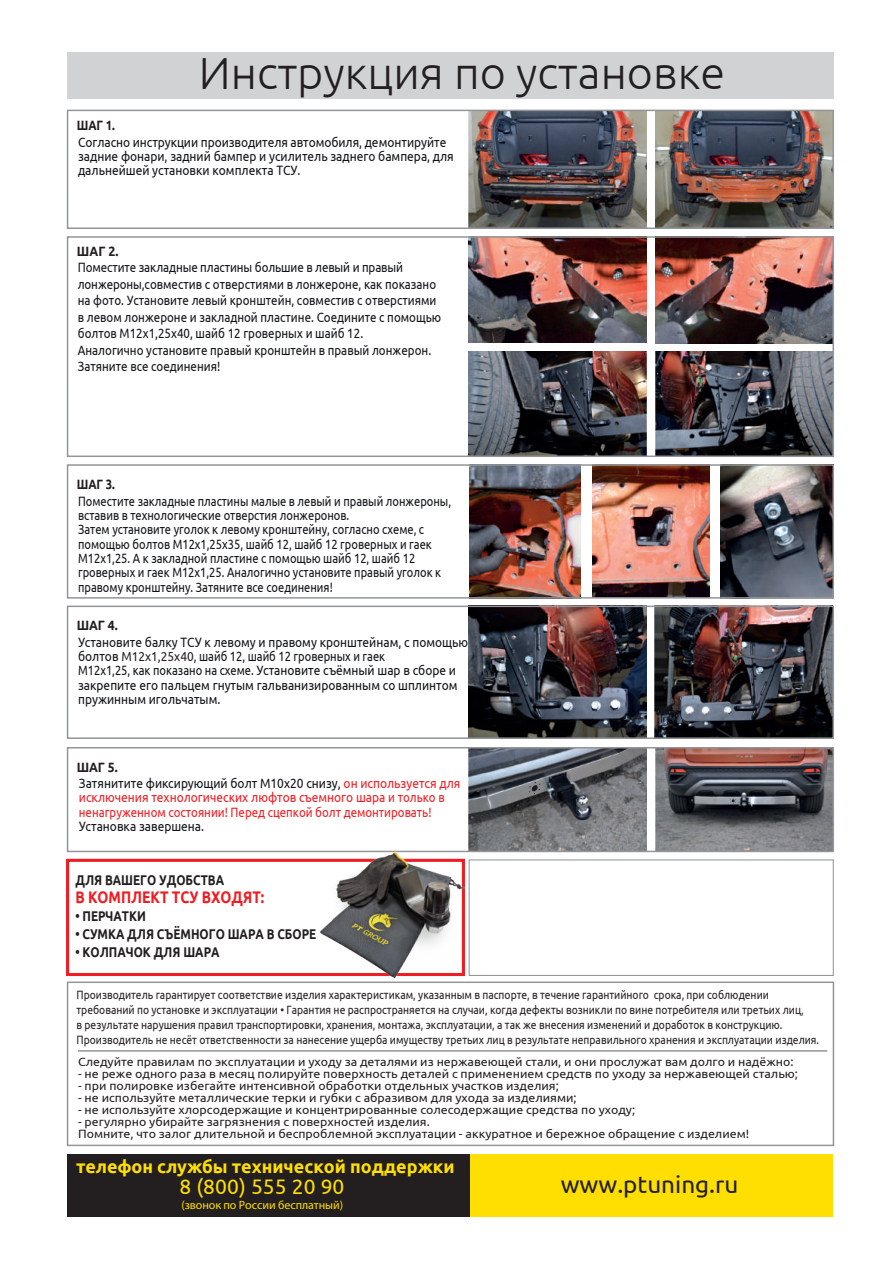
<style>
.page{position:relative;width:893px;height:1263px;background:#fff}
.page>*{position:absolute;margin:0;border:0;box-sizing:border-box;transform-origin:0 0}
.t1{font:300 45px "Ubuntu";color:#231f20}
.t2{font:24.3px "Ubuntu";color:#231f20}
.t3{font:21px "Ubuntu";letter-spacing:.005em;color:#ffdf01}
.t4{font:700 18px "Ubuntu";color:#ffdf01}
.t5{font:700 16.8px "Ubuntu";color:#ee1d23;scale:.83 1}
.t6{font:700 14.1px/18px "Ubuntu";color:#231f20;scale:.83 1}
.t7{font:13.5px/14.4px "Ubuntu";color:#111416;scale:.89 1}
.t8{font:13.5px/14.4px "Ubuntu";color:#111416;scale:.82 1}
.t9{font:13.5px/16.5px "Ubuntu";color:#111416;scale:.86 1}
.t10{font:13.5px/14.4px "Ubuntu";color:#ee1d23;scale:.89 1}
.t11{font:700 13.5px "Ubuntu";letter-spacing:-.01em;color:#231f20;scale:.85 1}
.t12{font:700 13.5px "Ubuntu";letter-spacing:-.01em;color:#231f20;scale:.91 1}
.t13{font:12px/12px "Ubuntu";color:#231f20}
.t14{font:12px/15px "Ubuntu";color:#231f20;scale:.86 1}
.t15{font:12px "Myriad Pro";letter-spacing:-.005em;color:#ffdf01}
.s1{font-size:13.05px;color:#231f20}
.s2{font-weight:700;color:#231f20}
.s3{color:#ee1d23}
</style>
<div class="page">
<img style="left:469px;top:609px;width:178px;height:127px">
<img style="left:654px;top:609px;width:177px;height:127px">
<img style="left:721px;top:467px;width:110px;height:129px">
<img style="left:592px;top:467px;width:117px;height:129px">
<img style="left:469px;top:750px;width:178px;height:99px">
<img style="left:656px;top:750px;width:175px;height:99px">
<img style="left:469px;top:467px;width:112px;height:129px">
<img style="left:656px;top:351px;width:175px;height:103px">
<img style="left:469px;top:351px;width:177px;height:103px">
<img style="left:656px;top:113px;width:175px;height:113px">
<img style="left:469px;top:239px;width:178px;height:104px">
<img style="left:656px;top:239px;width:175px;height:104px">
<img style="left:469px;top:113px;width:178px;height:113px">
<div style="left:67px;top:236px;width:767px;height:221px;border:2px solid #939598"></div>
<div style="left:67px;top:606px;width:767px;height:133px;border:2px solid #939598"></div>
<div style="left:67px;top:110px;width:767px;height:119px;border:2px solid #939598"></div>
<div style="left:67px;top:464px;width:767px;height:135px;border:2px solid #939598"></div>
<div style="left:469px;top:859px;width:365px;height:117px;border:1px solid #939598"></div>
<div style="left:67px;top:747px;width:767px;height:105px;border:2px solid #939598"></div>
<div style="left:67px;top:981px;width:767px;height:165px;border:2px solid #939598"></div>
<div style="left:67px;top:1154px;width:764px;height:63px;background:#231f20"></div>
<div style="left:470px;top:1154px;width:362px;height:63px;background:#ffdf01"></div>
<div style="left:67px;top:53px;width:766px;height:46px;background:#d1d2d4"></div>
<hr style="left:78px;top:1050px;width:749px;height:2px;background:#939598">
<div style="left:66px;top:859px;width:399px;height:117px;border:3px solid #ee1d23"></div>
<img style="left:296px;top:843px;width:191px;height:141px">
<svg style="left:529px;top:782px;width:11px;height:12px"></svg>
<svg style="left:730px;top:798px;width:6px;height:6px"></svg>
<h1 class="t1" style="left:199px;top:46px;width:528px">Инструкция по установке</h1>
<p class="t11" style="left:77px;top:117px;width:46px">ШАГ 1.</p>
<p class="t7" style="left:78px;top:134px;width:424px">Согласно инструкции производителя автомобиля, демонтируйте задние фонари, задний бампер и усилитель заднего бампера, для дальнейшей установки комплекта ТСУ.</p>
<p class="t12" style="left:77px;top:243px;width:47px">ШАГ 2.</p>
<p class="t9" style="left:78px;top:259px;width:424px">Поместите закладные пластины большие в левый и правый лонжероны,совместив с отверстиями в лонжероне, как показано на фото. Установите левый кронштейн, совместив с отверстиями в левом лонжероне и закладной пластине. Соедините с помощью болтов М12х1,25х40, шайб 12 гроверных и шайб 12.<br>Аналогично установите правый кронштейн в правый лонжерон.<br>Затяните все соединения!</p>
<p class="t11" style="left:77px;top:476px;width:46px">ШАГ 3.</p>
<p class="t8" style="left:78px;top:493px;width:456px">Поместите закладные пластины малые в левый и правый лонжероны, вставив в технологические отверстия лонжеронов.<br>Затем установите уголок к левому кронштейну, согласно схеме, с помощью болтов М12х1,25х35, шайб 12, шайб 12 гроверных и гаек М12х1,25. А к закладной пластине с помощью шайб 12, шайб 12 гроверных и гаек М12х1,25. Аналогично установите правый уголок к правому кронштейну. Затяните все соединения!</p>
<p class="t12" style="left:77px;top:617px;width:46px">ШАГ 4.</p>
<p class="t7" style="left:78px;top:634px;width:440px">Установите балку ТСУ к левому и правому кронштейнам, с помощью болтов <span class="s1">М12х1,25х40</span>, шайб 12, шайб 12 гроверных и гаек<br>М12х1,25, как показано на схеме. Установите съёмный шар в сборе и закрепите его пальцем гнутым гальванизированным со шплинтом пружинным игольчатым.</p>
<p class="t7" style="left:77px;top:759px;width:432px;line-height:15.9px"><span class="s2">ШАГ 5.<br></span>Затянитите фиксирующий болт М10х20 снизу, <span class="s3">он используется для</span></p>
<p class="t10" style="left:79px;top:790px;width:412px">исключения технологических люфтов съемного шара и только в ненагруженном состоянии! Перед сцепкой болт демонтировать!</p>
<p class="t7" style="left:79px;top:818px;width:142px">Установка завершена.</p>
<p class="t6" style="left:75px;top:871px;width:181px">ДЛЯ ВАШЕГО УДОБСТВА</p>
<h3 class="t5" style="left:75px;top:887px;width:229px">В КОМПЛЕКТ ТСУ ВХОДЯТ:</h3>
<p class="t6" style="left:82px;top:907px;width:283px">ПЕРЧАТКИ<br>СУМКА ДЛЯ СЪЁМНОГО ШАРА В СБОРЕ<br>КОЛПАЧОК ДЛЯ ШАРА</p>
<p class="t14" style="left:77px;top:987px;width:865px">Производитель гарантирует соответствие изделия характеристикам, указанным в паспорте, в течение гарантийного срока, при соблюдении требований по установке и эксплуатации • Гарантия не распространяется на случаи, когда дефекты возникли по вине потребителя или третьих лиц,<br>в результате нарушения правил транспортировки, хранения, монтажа, эксплуатации, а так же внесения изменений и доработок в конструкцию.<br>Производитель не несёт ответственности за нанесение ущерба имуществу третьих лиц в результате неправильного хранения и эксплуатации изделия.</p>
<p class="t13" style="left:78px;top:1055px;width:717px">Следуйте правилам по эксплуатации и уходу за деталями из нержавеющей стали, и они прослужат вам долго и надёжно:</p>
<p class="t13" style="left:78px;top:1067px;width:721px">- не реже одного раза в месяц полируйте поверхность деталей с применением средств по уходу за нержавеющей сталью;</p>
<p class="t13" style="left:78px;top:1079px;width:482px">- при полировке избегайте интенсивной обработки отдельных участков изделия;</p>
<p class="t13" style="left:78px;top:1091px;width:500px">- не используйте металлические терки и губки с абразивом для ухода за изделиями;</p>
<p class="t13" style="left:78px;top:1103px;width:559px">- не используйте хлорсодержащие и концентрированные солесодержащие средства по уходу;</p>
<p class="t13" style="left:78px;top:1115px;width:673px">- регулярно убирайте загрязнения с поверхностей изделия.<br>Помните, что залог длительной и беспроблемной эксплуатации - аккуратное и бережное обращение с изделием!</p>
<h3 class="t4" style="left:76px;top:1156px;width:380px">телефон службы технической поддержки</h3>
<h3 class="t3" style="left:179px;top:1174px;width:166px">8 (800) 555 20 90</h3>
<p class="t15" style="left:181px;top:1197px;width:163px">(звонок по России бесплатный)</p>
<h2 class="t2" style="left:561px;top:1169px;width:179px">www.ptuning.ru</h2>
</div>
